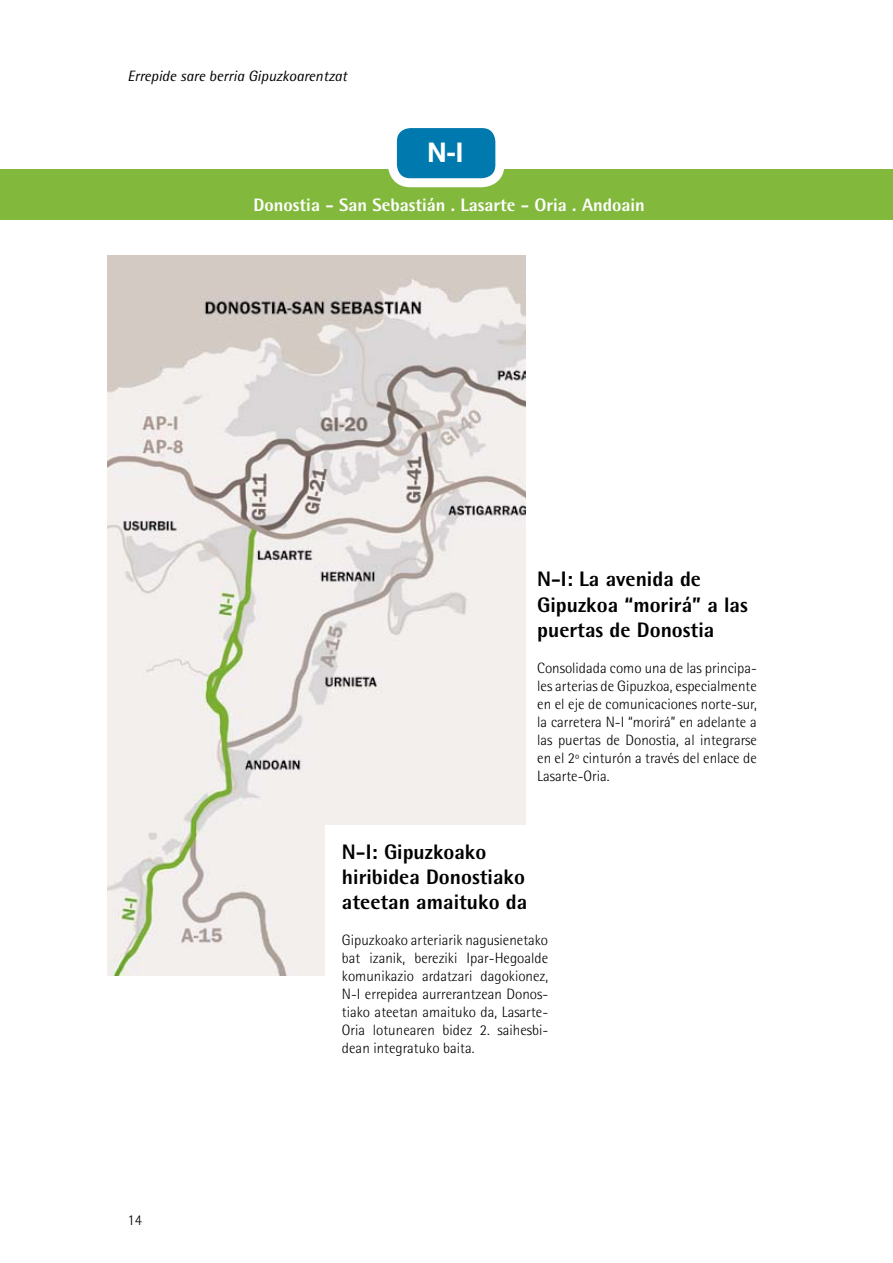
<style>
.page{position:relative;width:893px;height:1263px;background:#fff}
.page>*{position:absolute;margin:0;border:0;box-sizing:border-box;transform-origin:0 0}
.t1{font:700 27px "Helvetica";color:#fff}
.t2{font:800 21px/25.2px "Rotis Semi Sans";color:#000}
.t3{font:800 18px "Rotis Semi Sans";color:#fff}
.t4{font:300 15px/18px "Rotis Semi Sans";color:#000;text-align:justify}
.t5{font:italic 15px "Rotis Semi Sans";color:#000}
</style>
<div class="page">
<div style="left:0;top:169px;width:893px;height:51px;background:#82b93d"></div>
<div style="left:392px;top:124px;width:108px;height:59px;background:#007aae;border-radius:18px"></div>
<div style="left:388px;top:119px;width:116px;height:68px;border:9px solid #fff;border-radius:18px"></div>
<img style="left:108px;top:255px;width:418px;height:720px">
<div style="left:325px;top:825px;width:240px;height:271px;background:#fff"></div>
<p class="t5" style="left:128px;top:67px;width:221px">Errepide sare berria Gipuzkoarentzat</p>
<h1 class="t1" style="left:427px;top:128px;width:37px">N-I</h1>
<p class="t3" style="left:254px;top:194px;width:393px">Donostia - San Sebastián . Lasarte - Oria . Andoain</p>
<h2 class="t2" style="left:537px;top:566px;width:212px">N-I: La avenida de<br>Gipuzkoa “morirá” a las puertas de Donostia</h2>
<p class="t4" style="left:537px;top:659px;width:221px">Consolidada como una de las principa&shy;les arterias de Gipuzkoa, especialmente en el eje de comunicaciones norte-sur, la carretera N-I “morirá” en adelante a las puertas de Donostia, al integrarse en el 2º cinturón a través del enlace de Lasarte-Oria.</p>
<p class="t4" style="left:128px;top:1211px;width:16px">14</p>
<h2 class="t2" style="left:342px;top:838px;width:187px">N-I: Gipuzkoako hiribidea Donostiako ateetan amaituko da</h2>
<p class="t4" style="left:342px;top:931px;width:208px">Gipuzkoako arteriarik nagusienetako bat izanik, bereziki Ipar-Hegoalde komunikazio ardatzari dagokionez, N-I errepidea aurrerantzean Donos&shy;tiako ateetan amaituko da, Lasarte-Oria lotunearen bidez 2. saihesbi&shy;dean integratuko baita.</p>
</div>
